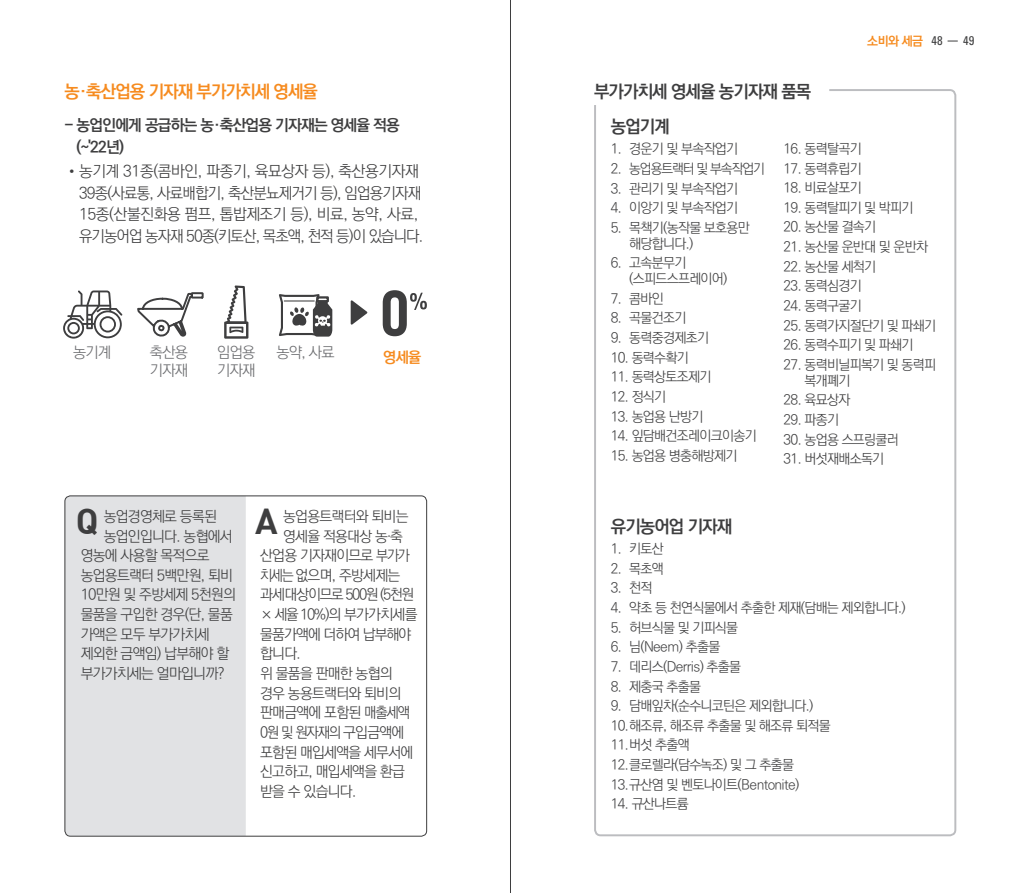
<style>
.page{position:relative;width:1021px;height:893px;background:#fff}
.page>*{position:absolute;margin:0;border:0;box-sizing:border-box;transform-origin:0 0}
.t1{font:35.4px "DIN Bold Alternate";color:#3e3e3f}
.t2{font:700 17.7px "Ko Pub Dotum";letter-spacing:-.05em;color:#3e3e3f}
.t3{font:700 17.7px "Ko Pub Dotum";letter-spacing:-.05em;color:#f68b1f}
.t4{font:300 15.75px/21.6px "Ko Pub Dotum";letter-spacing:-.05em;color:#3e3e3f}
.t5{font:700 15.75px/21.6px "Ko Pub Dotum";letter-spacing:-.05em;color:#3e3e3f}
.t6{font:300 15.15px/18.1px "Ko Pub Dotum";letter-spacing:-.05em;color:#6c6d70}
.t7{font:700 15.15px "Ko Pub Dotum";color:#f68b1f}
.t8{font:300 14.7px/19.6px "Ko Pub Dotum";letter-spacing:-.05em;color:#3e3e3f}
.t9{font:300 14.7px "Ko Pub Dotum";letter-spacing:-.09em;color:#3e3e3f}
.t10{font:300 14.7px "Ko Pub Dotum";letter-spacing:-.05em;color:#3e3e3f;scale:.94 1}
.t11{font:300 13.8px/15.8px "Ko Pub Dotum";letter-spacing:-.05em;color:#3e3e3f}
.t12{font:300 13.8px "Ko Pub Dotum";letter-spacing:-.075em;color:#3e3e3f}
.t13{font:700 12.6px "Ko Pub Dotum";color:#f68b1f}
.t14{font:condensed 12.6px "Univers";color:#3e3e3f}
.s1{font-family:"Nanum Gothic";font-weight:700}
.s2{font-family:"Univers";font-weight:400;font-stretch:condensed;color:#3e3e3f}
</style>
<div class="page">
<div style="left:65px;top:496px;width:362px;height:340px;background:#e1e2e4;border-radius:6px"></div>
<div style="left:246px;top:496px;width:181px;height:340px;background:#fff"></div>
<div style="left:65px;top:496px;width:362px;height:340px;border:1px solid #3e3e3f;border-radius:6px"></div>
<svg style="left:594px;top:89px;width:363px;height:748px"></svg>
<svg style="left:350px;top:300px;width:18px;height:25px"></svg>
<svg style="left:383px;top:290px;width:44px;height:46px"></svg>
<svg style="left:63px;top:290px;width:59px;height:49px"></svg>
<svg style="left:137px;top:292px;width:67px;height:45px"></svg>
<svg style="left:224px;top:285px;width:24px;height:54px"></svg>
<svg style="left:279px;top:294px;width:53px;height:43px"></svg>
<hr style="left:510px;top:0;width:1px;height:893px;background:#3e3e3f">
<p class="t3" style="left:65px;top:83px;width:255px">농·축산업용 기자재 부가가치세 영세율</p>
<p class="t5" style="left:77px;top:115px;width:325px;text-indent:-12px">- 농업인에게 공급하는 농·축산업용 기자재는 영세율 적용 (~'22년)</p>
<p class="t4" style="left:79px;top:161px;width:346px;text-indent:-14px"><span class="s1">•</span>농기계 31종(콤바인, 파종기, 육묘상자 등), 축산용기자재 39종(사료통, 사료배합기, 축산분뇨제거기 등), 임업용기자재 15종(산불진화용 펌프, 톱밥제조기 등), 비료, 농약, 사료, 유기농어업 농자재 50종(키토산, 목초액, 천적 등)이 있습니다.</p>
<p class="t6" style="left:73px;top:344px;width:40px">농기계</p>
<p class="t6" style="left:217px;top:344px;width:40px">임업용 기자재</p>
<p class="t6" style="left:150px;top:344px;width:40px">축산용</p>
<p class="t6" style="left:277px;top:344px;width:59px">농약, 사료</p>
<p class="t6" style="left:150px;top:362px;width:40px">기자재</p>
<p class="t7" style="left:383px;top:350px;width:40px">영세율</p>
<p class="t1" style="left:76px;top:498px;width:24px">Q</p>
<p class="t8" style="left:104px;top:507px;width:115px">농업경영체로 등록된</p>
<p class="t8" style="left:104px;top:527px;width:131px">농업인입니다. 농협에서</p>
<p class="t8" style="left:81px;top:546px;width:130px">영농에 사용할 목적으로</p>
<p class="t8" style="left:81px;top:566px;width:154px">농업용트랙터 5백만원, 퇴비</p>
<p class="t8" style="left:81px;top:586px;width:157px">10만원 및 주방세제 5천원의</p>
<p class="t8" style="left:81px;top:605px;width:154px">물품을 구입한 경우(단, 물품</p>
<p class="t8" style="left:81px;top:625px;width:130px">가액은 모두 부가가치세</p>
<p class="t8" style="left:81px;top:645px;width:150px">제외한 금액임) 납부해야 할</p>
<p class="t8" style="left:81px;top:664px;width:145px">부가가치세는 얼마입니까?</p>
<p class="t1" style="left:255px;top:498px;width:24px">A</p>
<p class="t8" style="left:283px;top:507px;width:127px">농업용트랙터와 퇴비는</p>
<p class="t8" style="left:283px;top:527px;width:121px">영세율 적용대상 농·축</p>
<p class="t8" style="left:260px;top:546px;width:151px">산업용 기자재이므로 부가가</p>
<p class="t10" style="left:260px;top:568px;width:151px">치세는 없으며, 주방세제는</p>
<p class="t9" style="left:260px;top:588px;width:155px">과세대상이므로 500원 (5천원</p>
<p class="t8" style="left:260px;top:605px;width:159px">× 세율 10%)의 부가가치세를</p>
<p class="t8" style="left:260px;top:625px;width:153px">물품가액에 더하여 납부해야</p>
<p class="t8" style="left:260px;top:645px;width:42px">합니다.</p>
<p class="t8" style="left:260px;top:664px;width:155px">위 물품을 판매한 농협의 경우 농용트랙터와 퇴비의 판매금액에 포함된 매출세액<br>0원 및 원자재의 구입금액에 포함된 매입세액을 세무서에 신고하고, 매입세액을 환급 받을 수 있습니다.</p>
<p class="t13" style="left:867px;top:34px;width:77px">소비와 세금 <span class="s2">48</span></p>
<p class="t14" style="left:963px;top:33px;width:13px">49</p>
<p class="t2" style="left:594px;top:83px;width:219px">부가가치세 영세율 농기자재 품목</p>
<p class="t2" style="left:610px;top:117px;width:61px">농업기계</p>
<p class="t11" style="left:610px;top:142px;width:129px">1. 경운기 및 부속작업기</p>
<p class="t12" style="left:610px;top:162px;width:156px">2. 농업용트랙터 및 부속작업기</p>
<p class="t11" style="left:610px;top:181px;width:129px">3. 관리기 및 부속작업기</p>
<p class="t11" style="left:610px;top:201px;width:129px">4. 이앙기 및 부속작업기</p>
<p class="t11" style="left:629px;top:220px;width:122px;text-indent:-18px">5. 목책기(농작물 보호용만 해당합니다.)</p>
<p class="t11" style="left:629px;top:256px;width:100px;text-indent:-18px">6. 고속분무기 (스피드스프레이어)</p>
<p class="t11" style="left:610px;top:291px;width:54px">7. 콤바인</p>
<p class="t11" style="left:610px;top:311px;width:77px">8. 곡물건조기</p>
<p class="t11" style="left:610px;top:330px;width:100px">9. 동력중경제초기</p>
<p class="t11" style="left:610px;top:350px;width:80px">10. 동력수확기</p>
<p class="t11" style="left:610px;top:370px;width:102px">11. 동력상토조제기</p>
<p class="t11" style="left:610px;top:389px;width:57px">12. 정식기</p>
<p class="t11" style="left:610px;top:409px;width:94px">13. 농업용 난방기</p>
<p class="t11" style="left:610px;top:429px;width:147px">14. 잎담배건조레이크이송기</p>
<p class="t11" style="left:610px;top:448px;width:128px">15. 농업용 병충해방제기</p>
<p class="t11" style="left:783px;top:141px;width:80px">16. 동력탈곡기</p>
<p class="t11" style="left:783px;top:161px;width:80px">17. 동력휴립기</p>
<p class="t11" style="left:783px;top:181px;width:80px">18. 비료살포기</p>
<p class="t11" style="left:783px;top:200px;width:131px">19. 동력탈피기 및 박피기</p>
<p class="t11" style="left:783px;top:220px;width:94px">20. 농산물 결속기</p>
<p class="t11" style="left:783px;top:240px;width:146px">21. 농산물 운반대 및 운반차</p>
<p class="t11" style="left:783px;top:259px;width:94px">22. 농산물 세척기</p>
<p class="t11" style="left:783px;top:279px;width:80px">23. 동력심경기</p>
<p class="t11" style="left:783px;top:299px;width:80px">24. 동력구굴기</p>
<p class="t11" style="left:783px;top:318px;width:154px">25. 동력가지절단기 및 파쇄기</p>
<p class="t11" style="left:783px;top:338px;width:131px">26. 동력수피기 및 파쇄기</p>
<p class="t11" style="left:804px;top:357px;width:133px;text-indent:-21px">27. 동력비닐피복기 및 동력피 복개폐기</p>
<p class="t11" style="left:783px;top:393px;width:68px">28. 육묘상자</p>
<p class="t11" style="left:783px;top:413px;width:57px">29. 파종기</p>
<p class="t11" style="left:783px;top:432px;width:117px">30. 농업용 스프링쿨러</p>
<p class="t11" style="left:783px;top:452px;width:102px">31. 버섯재배소독기</p>
<p class="t2" style="left:610px;top:517px;width:123px">유기농어업 기자재</p>
<p class="t11" style="left:610px;top:541px;width:54px">1. 키토산</p>
<p class="t11" style="left:610px;top:561px;width:54px">2. 목초액</p>
<p class="t11" style="left:610px;top:581px;width:43px">3. 천적</p>
<p class="t11" style="left:610px;top:600px;width:296px">4. 약초 등 천연식물에서 추출한 제재(담배는 제외합니다.)</p>
<p class="t11" style="left:610px;top:620px;width:129px">5. 허브식물 및 기피식물</p>
<p class="t11" style="left:610px;top:640px;width:111px">6. 님(Neem) 추출물</p>
<p class="t11" style="left:610px;top:659px;width:132px">7. 데리스(Derris) 추출물</p>
<p class="t11" style="left:610px;top:679px;width:92px">8. 제충국 추출물</p>
<p class="t11" style="left:610px;top:699px;width:204px">9. 담배잎차(순수니코틴은 제외합니다.)</p>
<p class="t11" style="left:610px;top:718px;width:221px">10.해조류, 해조류 추출물 및 해조류 퇴적물</p>
<p class="t11" style="left:610px;top:738px;width:80px">11.버섯 추출액</p>
<p class="t11" style="left:610px;top:757px;width:185px">12.클로렐라(담수녹조) 및 그 추출물</p>
<p class="t11" style="left:610px;top:777px;width:190px">13.규산염 및 벤토나이트(Bentonite)</p>
<p class="t11" style="left:610px;top:797px;width:80px">14. 규산나트륨</p>
</div>
